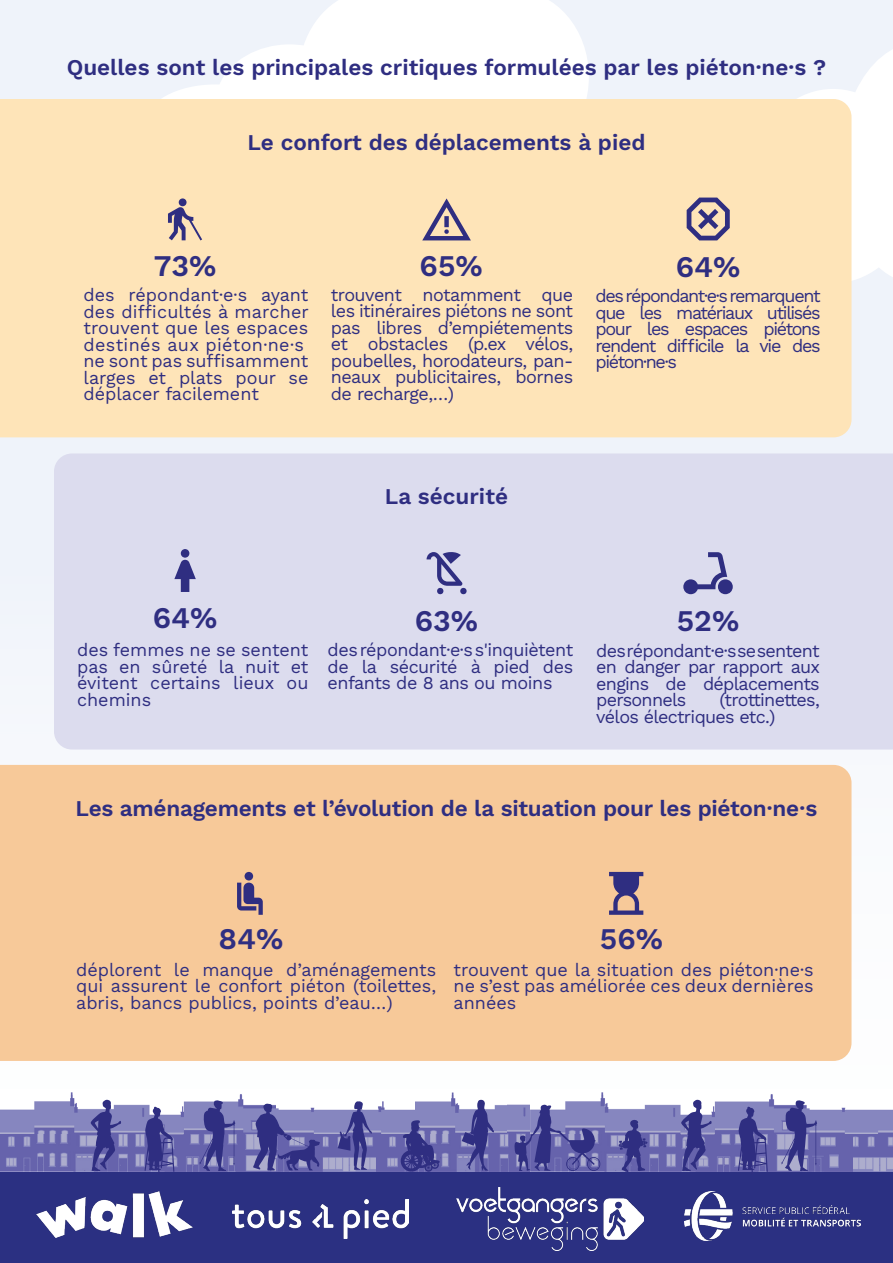
<style>
.page{position:relative;width:893px;height:1263px;background:#fff}
.page>*{position:absolute;margin:0;border:0;box-sizing:border-box;transform-origin:0 0}
.t1{font:30px "Work Sans";color:#2f2e81}
.t2{font:22.5px "Work Sans";color:#2f2e81}
.t3{font:18px/16.5px "Work Sans";letter-spacing:-.015em;color:#2f2e81;text-align:justify}
.t4{font:18px/16.5px "Work Sans";letter-spacing:-.04em;color:#2f2e81}
.t5{font:18px "Work Sans";letter-spacing:.02em;color:#2f2e81}
.t6{font:18px "Work Sans";letter-spacing:.005em;color:#2f2e81}
</style>
<div class="page">
<div style="left:0;top:0;width:893px;height:1263px;background:linear-gradient(to right,#f5f8fb,#f5f7fb)"></div>
<svg style="left:797px;top:50px;width:96px;height:233px"></svg>
<svg style="left:162px;top:0;width:427px;height:99px"></svg>
<div style="left:0;top:1172px;width:893px;height:91px;background:#2b3082"></div>
<img style="left:0;top:1089px;width:893px;height:83px">
<svg style="left:253px;top:1104px;width:67px;height:66px;background:#6b6aa9"></svg>
<svg style="left:338px;top:1100px;width:34px;height:70px;background:#7675af"></svg>
<svg style="left:401px;top:1120px;width:40px;height:52px;background:#56559d"></svg>
<svg style="left:462px;top:1099px;width:32px;height:71px;background:#6c6baa"></svg>
<svg style="left:514px;top:1104px;width:86px;height:67px;background:#6b6aab"></svg>
<svg style="left:619px;top:1119px;width:29px;height:53px;background:#5a59a0"></svg>
<svg style="left:680px;top:1100px;width:32px;height:71px;background:#7271ad"></svg>
<svg style="left:90px;top:1100px;width:31px;height:71px;background:#6867a7"></svg>
<svg style="left:738px;top:1106px;width:30px;height:66px;background:#58579e"></svg>
<svg style="left:145px;top:1106px;width:29px;height:66px;background:#605fa2"></svg>
<svg style="left:781px;top:1099px;width:36px;height:72px;background:#706fac"></svg>
<svg style="left:199px;top:1099px;width:37px;height:72px;background:#6563a6"></svg>
<img style="left:685px;top:1192px;width:176px;height:48px">
<img style="left:232px;top:1200px;width:176px;height:39px">
<img style="left:456px;top:1188px;width:187px;height:62px">
<img style="left:36px;top:1192px;width:156px;height:45px">
<div style="left:0;top:99px;width:851px;height:338px;background:#fee4b8"></div>
<div style="left:54px;top:453px;width:839px;height:296px;background:#dcdcee"></div>
<svg style="left:168px;top:198px;width:34px;height:42px"></svg>
<svg style="left:422px;top:198px;width:49px;height:42px;background:#c3b0a8"></svg>
<svg style="left:683px;top:552px;width:50px;height:42px;background:#a5a5cb"></svg>
<svg style="left:687px;top:198px;width:43px;height:42px;background:#a3949f"></svg>
<svg style="left:174px;top:549px;width:22px;height:43px"></svg>
<svg style="left:427px;top:552px;width:40px;height:42px;background:#a3a3ca"></svg>
<div style="left:0;top:765px;width:851px;height:296px;background:#f7c999"></div>
<svg style="left:609px;top:872px;width:34px;height:43px"></svg>
<svg style="left:237px;top:872px;width:26px;height:43px"></svg>
<p class="t2" style="left:67px;top:50px;width:761px">Quelles sont les principales critiques formulées par les piéton·ne·s ?</p>
<p class="t2" style="left:247px;top:125px;width:400px">Le confort des déplacements à pied</p>
<p class="t1" style="left:154px;top:243px;width:64px">73%</p>
<p class="t3" style="left:83px;top:286px;width:227px">des répondant·e·s ayant des difficultés à marcher</p>
<p class="t6" style="left:83px;top:315px;width:226px">trouvent que les espaces</p>
<p class="t5" style="left:83px;top:331px;width:222px">destinés aux piéton·ne·s</p>
<p class="t3" style="left:83px;top:352px;width:227px">ne sont pas suffisamment</p>
<p class="t3" style="left:83px;top:369px;width:226px">larges et plats pour se déplacer facilement</p>
<p class="t1" style="left:420px;top:243px;width:65px">65%</p>
<p class="t3" style="left:331px;top:286px;width:244px">trouvent notamment que les itinéraires piétons ne sont pas libres d’empiétements et obstacles (p.ex vélos, poubelles, horodateurs, pan&shy;neaux publicitaires, bornes de recharge,…)</p>
<p class="t1" style="left:676px;top:244px;width:66px">64%</p>
<p class="t3" style="left:596px;top:287px;width:227px">des répondant·e·s remarquent que les matériaux utilisés pour les espaces piétons rendent difficile la vie des piéton·ne·s</p>
<p class="t2" style="left:385px;top:479px;width:125px">La sécurité</p>
<p class="t1" style="left:153px;top:595px;width:66px">64%</p>
<p class="t3" style="left:77px;top:641px;width:233px">des femmes ne se sentent pas en sûreté la nuit et évitent certains lieux ou chemins</p>
<p class="t1" style="left:415px;top:598px;width:65px">63%</p>
<p class="t3" style="left:328px;top:641px;width:247px">des répondant·e·s s'inquiètent de la sécurité à pied des enfants de 8 ans ou moins</p>
<p class="t1" style="left:677px;top:598px;width:64px">52%</p>
<p class="t3" style="left:596px;top:641px;width:225px">des répondant·e·s se sentent en danger par rapport aux engins de déplacements personnels</p>
<p class="t4" style="left:596px;top:691px;width:225px;text-indent:123px">(trottinettes, vélos électriques etc.)</p>
<p class="t2" style="left:76px;top:791px;width:743px">Les aménagements et l’évolution de la situation pour les piéton·ne·s</p>
<p class="t1" style="left:218px;top:916px;width:66px">84%</p>
<p class="t3" style="left:76px;top:960px;width:362px">déplorent le manque d’aménagements qui assurent le confort piéton (toilettes, abris, bancs publics, points d’eau…)</p>
<p class="t1" style="left:600px;top:916px;width:65px">56%</p>
<p class="t3" style="left:454px;top:960px;width:361px">trouvent que la situation des piéton·ne·s ne s’est pas améliorée ces deux dernières années</p>
</div>
